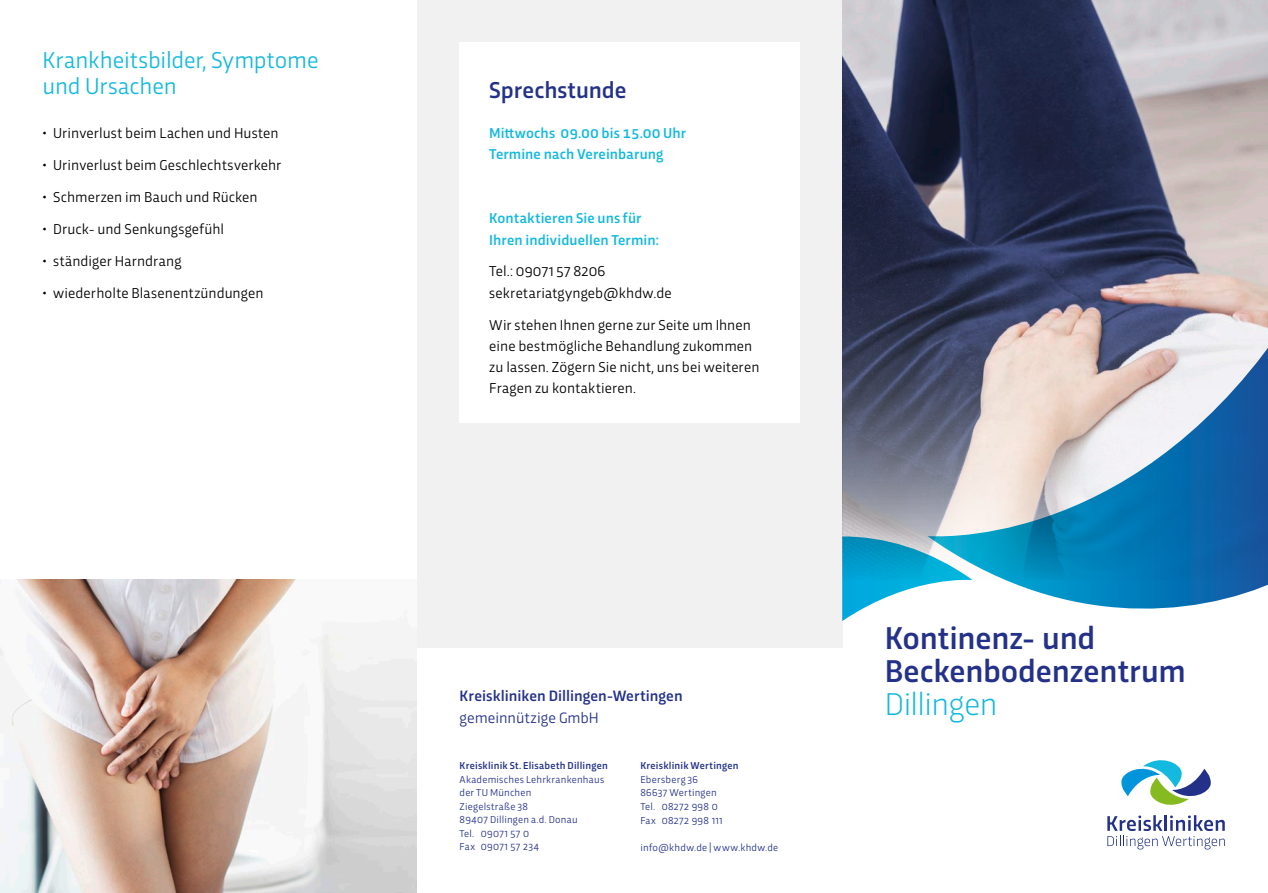
<style>
.page{position:relative;width:1268px;height:893px;background:#fff}
.page>*{position:absolute;margin:0;border:0;box-sizing:border-box;transform-origin:0 0}
.t1{font:500 33px/33px "Trasandina";letter-spacing:-.005em;color:#233189}
.t2{font:300 33px "Trasandina";letter-spacing:-.015em;color:#13b9de}
.t3{font:24px/26.5px "Trasandina";letter-spacing:-.005em;color:#13b9de}
.t4{font:500 24px "Trasandina";letter-spacing:-.005em;color:#233189}
.t5{font:500 15.75px "Trasandina";color:#233189}
.t6{font:15.75px "Trasandina";color:#233189}
.t7{font:15px/21.3px "Trasandina";letter-spacing:.01em;color:#000}
.t8{font:500 15px/21.3px "Trasandina";letter-spacing:.005em;color:#13b9de}
.t9{font:10.5px/13.5px "Trasandina";letter-spacing:.03em;color:#233189}
.t10{font:500 10.5px "Trasandina";letter-spacing:.02em;color:#233189}
</style>
<div class="page">
<div style="left:417px;top:0;width:425px;height:648px;background:#f1f1f1"></div>
<div style="left:459px;top:43px;width:340px;height:380px;background:#fff"></div>
<img style="left:842px;top:0;width:425px;height:536px">
<svg style="left:927px;top:332px;width:340px;height:277px;background:#7da4bf"></svg>
<svg style="left:842px;top:536px;width:130px;height:85px"></svg>
<svg style="left:1107px;top:760px;width:117px;height:89px"></svg>
<img style="left:0;top:580px;width:417px;height:313px">
<h2 class="t3" style="left:43px;top:45px;width:277px">Krankheitsbilder, Symptome und Ursachen</h2>
<p class="t7" style="left:43px;top:121px;width:238px">• Urinverlust beim Lachen und Husten</p>
<p class="t7" style="left:43px;top:153px;width:240px">• Urinverlust beim Geschlechtsverkehr</p>
<p class="t7" style="left:43px;top:185px;width:217px">• Schmerzen im Bauch und Rücken</p>
<p class="t7" style="left:43px;top:217px;width:183px">• Druck- und Senkungsgefühl</p>
<p class="t7" style="left:43px;top:249px;width:140px">• ständiger Harndrang</p>
<p class="t7" style="left:43px;top:281px;width:222px">• wiederholte Blasenentzündungen</p>
<h2 class="t4" style="left:489px;top:72px;width:139px">Sprechstunde</h2>
<p class="t8" style="left:489px;top:121px;width:198px">Mittwochs 09.00 bis 15.00 Uhr<br>Termine nach Vereinbarung</p>
<p class="t8" style="left:489px;top:206px;width:171px">Kontaktieren Sie uns für<br>Ihren individuellen Termin:</p>
<p class="t7" style="left:489px;top:260px;width:184px">Tel.: 09071 57 8206 sekretariatgyngeb@khdw.de</p>
<p class="t7" style="left:489px;top:313px;width:271px">Wir stehen Ihnen gerne zur Seite um Ihnen eine bestmögliche Behandlung zukommen zu lassen. Zögern Sie nicht, uns bei weiteren Fragen zu kontaktieren.</p>
<p class="t5" style="left:459px;top:684px;width:225px">Kreiskliniken Dillingen-Wertingen</p>
<p class="t6" style="left:459px;top:706px;width:141px">gemeinnützige GmbH</p>
<p class="t10" style="left:459px;top:758px;width:150px">Kreisklinik St. Elisabeth Dillingen</p>
<p class="t9" style="left:459px;top:772px;width:146px">Akademisches Lehrkrankenhaus der TU München<br>Ziegelstraße 38<br>89407 Dillingen a.d. Donau<br>Tel. 09071 57 0<br>Fax 09071 57 234</p>
<p class="t10" style="left:640px;top:758px;width:100px">Kreisklinik Wertingen</p>
<p class="t9" style="left:640px;top:772px;width:84px">Ebersberg 36<br>86637 Wertingen<br>Tel. 08272 998 0<br>Fax 08272 998 111</p>
<p class="t9" style="left:640px;top:839px;width:139px">info@khdw.de | www.khdw.de</p>
<h1 class="t1" style="left:884px;top:619px;width:302px">Kontinenz- und<br>Beckenbodenzentrum</h1>
<h1 class="t2" style="left:884px;top:681px;width:114px">Dillingen</h1>
</div>
